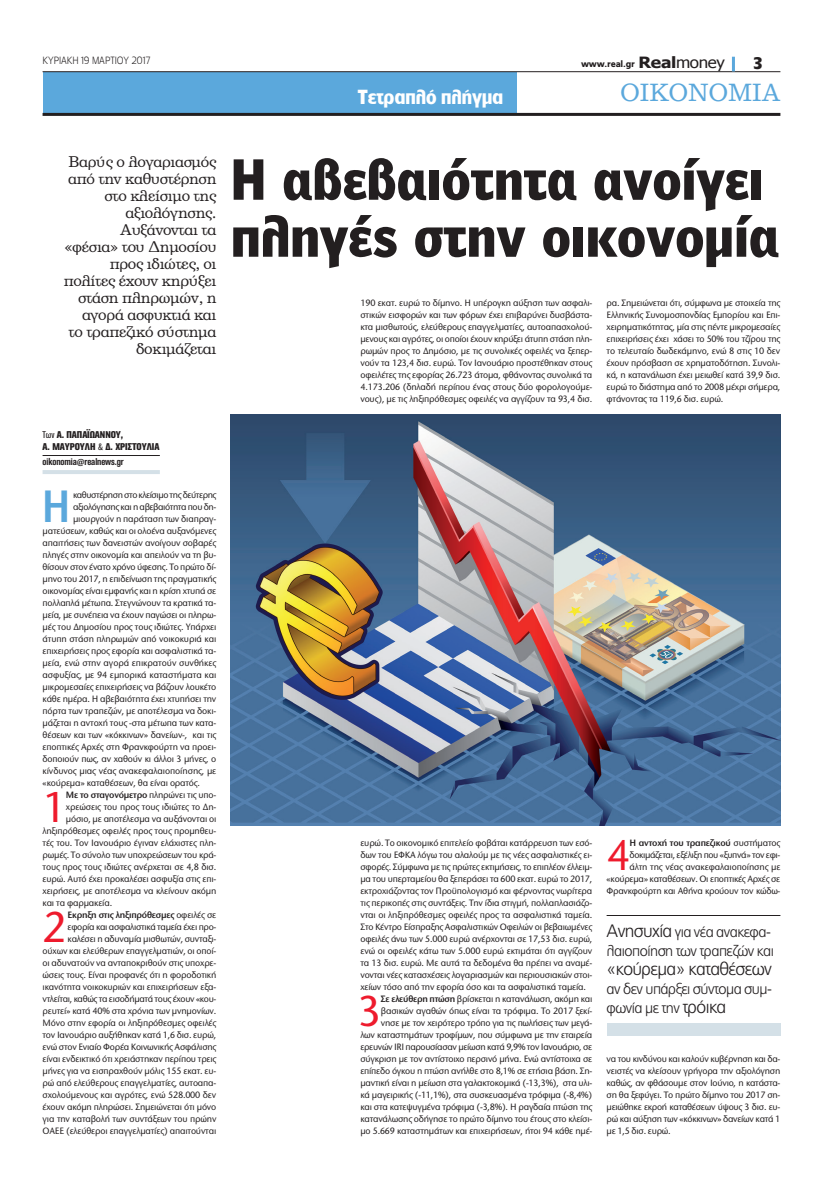
<style>
.page{position:relative;width:823px;height:1191px;background:#fff}
.page>*{position:absolute;margin:0;border:0;box-sizing:border-box;transform-origin:0 0}
.t1{font:900 55px/57px "PF Bell Gothic Text";letter-spacing:-.01em;color:#231f20;scale:.96 1}
.t2{font:500 45px "Stone Sans ITC Hel";color:#ee1b2d;scale:.96 1}
.t3{font:500 42px "PF Lounge";color:#5ba8dc}
.t4{font:24px "PF Clarendon";color:#5ba8dc;scale:.96 1}
.t5{font:700 19px "PF Lounge";color:#fff}
.t6{font:300 18px "PF Catalog";letter-spacing:-.035em;color:#231f20}
.t7{font:700 16px "PF Lounge";color:#231f20}
.t8{font:15px/17px "PF Clarendon";letter-spacing:-.02em;color:#231f20;text-align:right}
.t9{font:300 15px/19px "PF Catalog";letter-spacing:-.035em;color:#231f20}
.t10{font:900 10px/12px "PF Akzidenz Text Cond";letter-spacing:-.01em;color:#231f20}
.t11{font:700 10px "PF Akzidenz Text Cond";letter-spacing:-.01em;color:#231f20}
.t12{font:300 10px "PF Lounge";letter-spacing:-.005em;color:#231f20;scale:.96 1}
.t13{font:500 9.6px/12px "Stone Sans ITC Hel";letter-spacing:-.02em;color:#231f20;text-align:justify;scale:.96 1}
.t14{font:500 9.6px "Stone Sans ITC Hel";letter-spacing:-.05em;color:#231f20;scale:.96 1}
.t15{font:500 9.6px "Stone Sans ITC Hel";letter-spacing:-.045em;color:#231f20;scale:.96 1}
.t16{font:600 9.6px "Stone Sans ITC Hel";letter-spacing:-.02em;color:#231f20;scale:.96 1}
.t17{font:900 9px "PF Catalog";letter-spacing:-.02em;color:#231f20;scale:.96 1}
.s1{font-family:"Tahoma";font-weight:700;font-size:15.5px}
.s2{font-family:"Tahoma";font-weight:400;font-size:15.5px}
.s3{font-weight:400}
.s4{font-weight:500}
.s5{font-weight:600}
.s6{font-size:18px}
</style>
<div class="page">
<div style="left:43px;top:72px;width:473px;height:41px;background:#5ba8dc"></div>
<hr style="left:43px;top:71px;width:737px;height:1px;background:#231f20">
<hr style="left:43px;top:113px;width:737px;height:3px;background:#231f20">
<hr style="left:731px;top:57px;width:3px;height:14px;background:#5ba8dc">
<hr style="left:43px;top:455px;width:117px;height:1px;background:#231f20">
<hr style="left:43px;top:470px;width:117px;height:4px;background:#d4e0e7">
<img style="left:230px;top:414px;width:550px;height:411px">
<div style="left:606px;top:1023px;width:174px;height:12px;background:#d4e0e7"></div>
<hr style="left:606px;top:915px;width:174px;height:1px;background:#231f20">
<p class="t12" style="left:43px;top:55px;width:114px">κυριακη 19 μαρτιου 2017</p>
<p class="t17" style="left:580px;top:59px;width:151px">www.real.gr <span class="s1">Real</span><span class="s2">money</span></p>
<h3 class="t7" style="left:752px;top:54px;width:11px">3</h3>
<h3 class="t5" style="left:357px;top:86px;width:147px">Τετραπλό πλήγμα</h3>
<h3 class="t4" style="left:620px;top:80px;width:168px">OIKONOMIA</h3>
<h3 class="t8" style="left:64px;top:154px;width:154px">ΒΑΡΎΣ Ο ΛΟΓΑΡΙΑΣΜΌΣ<br>ΑΠΌ ΤΗΝ ΚΑΘΥΣΤΈΡΗΣΗ<br>ΣΤΟ ΚΛΕΊΣΙΜΟ ΤΗΣ<br>ΑΞΙΟΛΌΓΗΣΗΣ.<br>ΑΥΞΆΝΟΝΤΑΙ ΤΑ «ΦΈΣΙΑ» ΤΟΥ ΔΗΜΟΣΊΟΥ<br>ΠΡΟΣ ΙΔΙΏΤΕΣ, ΟΙ<br>ΠΟΛΊΤΕΣ ΈΧΟΥΝ ΚΗΡΎΞΕΙ<br>ΣΤΆΣΗ ΠΛΗΡΩΜΏΝ, Η<br>ΑΓΟΡΆ ΑΣΦΥΚΤΙΆ ΚΑΙ<br>ΤΟ ΤΡΑΠΕΖΙΚΌ ΣΎΣΤΗΜΑ<br>ΔΟΚΙΜΆΖΕΤΑΙ</h3>
<p class="t10" style="left:43px;top:428px;width:118px"><span class="s3">Των</span> Α. Παπαϊωάννου,<br>Α. Μαυρούλη <span class="s3">&amp;</span> Δ. Χριστούλια</p>
<p class="t11" style="left:43px;top:456px;width:83px">oikonomia@realnews.gr</p>
<h3 class="t3" style="left:43px;top:483px;width:29px">Η</h3>
<p class="t14" style="left:73px;top:489px;width:151px">καθυστέρηση στο κλείσιμο της δεύτερης</p>
<p class="t15" style="left:73px;top:501px;width:151px">αξιολόγησης και η αβεβαιότητα που δη-</p>
<p class="t13" style="left:73px;top:513px;width:151px">μιουργούν η παράταση των διαπραγ-</p>
<p class="t13" style="left:43px;top:525px;width:182px">ματεύσεων, καθώς και οι ολοένα αυξανόμενες</p>
<p class="t13" style="left:43px;top:537px;width:182px">απαιτήσεις των δανειστών ανοίγουν σοβαρές</p>
<p class="t13" style="left:43px;top:549px;width:182px">πληγές στην οικονομία και απειλούν να τη βυ-</p>
<p class="t13" style="left:43px;top:561px;width:182px">θίσουν στον ένατο χρόνο ύφεσης. Το πρώτο δί-</p>
<p class="t13" style="left:43px;top:573px;width:182px">μηνο του 2017, η επιδείνωση της πραγματικής</p>
<p class="t13" style="left:43px;top:585px;width:182px">οικονομίας είναι εμφανής και η κρίση χτυπά σε</p>
<p class="t13" style="left:43px;top:597px;width:182px">πολλαπλά μέτωπα. Στεγνώνουν τα κρατικά τα-</p>
<p class="t13" style="left:43px;top:609px;width:182px">μεία, με συνέπεια να έχουν παγώσει οι πληρω-</p>
<p class="t13" style="left:43px;top:621px;width:182px">μές του Δημοσίου προς τους ιδιώτες. Υπάρχει</p>
<p class="t13" style="left:43px;top:633px;width:182px">άτυπη στάση πληρωμών από νοικοκυριά και</p>
<p class="t13" style="left:43px;top:645px;width:182px">επιχειρήσεις προς εφορία και ασφαλιστικά τα-</p>
<p class="t13" style="left:43px;top:657px;width:182px">μεία, ενώ στην αγορά επικρατούν συνθήκες</p>
<p class="t13" style="left:43px;top:669px;width:182px">ασφυξίας, με 94 εμπορικά καταστήματα και</p>
<p class="t13" style="left:43px;top:681px;width:182px">μικρομεσαίες επιχειρήσεις να βάζουν λουκέτο</p>
<p class="t13" style="left:43px;top:693px;width:182px">κάθε ημέρα. Η αβεβαιότητα έχει χτυπήσει την</p>
<p class="t13" style="left:43px;top:705px;width:182px">πόρτα των τραπεζών, με αποτέλεσμα να δοκι-</p>
<p class="t13" style="left:43px;top:717px;width:182px">μάζεται η αντοχή τους -στα μέτωπα των κατα-</p>
<p class="t13" style="left:43px;top:729px;width:182px">θέσεων και των «κόκκινων» δανείων-, και τις</p>
<p class="t13" style="left:43px;top:741px;width:182px">εποπτικές Αρχές στη Φρανκφούρτη να προει-</p>
<p class="t13" style="left:43px;top:753px;width:182px">δοποιούν πως, αν χαθούν κι άλλοι 3 μήνες, ο</p>
<p class="t13" style="left:43px;top:765px;width:182px">κίνδυνος μιας νέας ανακεφαλαιοποίησης, με</p>
<p class="t13" style="left:43px;top:777px;width:165px">«κούρεμα» καταθέσεων, θα είναι ορατός.</p>
<h2 class="t2" style="left:43px;top:782px;width:27px">1</h2>
<p class="t16" style="left:66px;top:789px;width:158px">Με το σταγονόμετρο <span class="s4">πληρώνει τις υπο-</span></p>
<p class="t13" style="left:66px;top:801px;width:158px">χρεώσεις του προς τους ιδιώτες το Δη-</p>
<p class="t13" style="left:66px;top:813px;width:158px">μόσιο, με αποτέλεσμα να αυξάνονται οι</p>
<p class="t13" style="left:43px;top:825px;width:182px">ληξιπρόθεσμες οφειλές προς τους προμηθευ-</p>
<p class="t13" style="left:43px;top:837px;width:182px">τές του. Τον Ιανουάριο έγιναν ελάχιστες πλη-</p>
<p class="t13" style="left:43px;top:849px;width:182px">ρωμές. Το σύνολο των υποχρεώσεων του κρά-</p>
<p class="t13" style="left:43px;top:861px;width:182px">τους προς τους ιδιώτες ανέρχεται σε 4,8 δισ.</p>
<p class="t13" style="left:43px;top:873px;width:182px">ευρώ. Αυτό έχει προκαλέσει ασφυξία στις επι-</p>
<p class="t13" style="left:43px;top:885px;width:182px">χειρήσεις, με αποτέλεσμα να κλείνουν ακόμη</p>
<p class="t13" style="left:43px;top:897px;width:74px">και τα φαρμακεία.</p>
<h2 class="t2" style="left:43px;top:902px;width:27px">2</h2>
<p class="t13" style="left:43px;top:909px;width:182px;text-align:right"><span class="s5">Εκρηξη στις ληξιπρόθεσμες</span> οφειλές σε εφορία και ασφαλιστικά ταμεία έχει προ&shy;καλέσει η αδυναμία μισθωτών, συνταξι&shy;ούχων και ελεύθερων επαγγελματιών, οι οποί&shy;οι αδυνατούν να ανταποκριθούν στις υποχρε&shy;ώσεις τους. Είναι προφανές ότι η φοροδοτική ικανότητα νοικοκυριών και επιχειρήσεων εξα&shy;ντλείται, καθώς τα εισοδήματά τους έχουν «κου&shy;ρευτεί» κατά 40% στα χρόνια των μνημονίων.<br>Μόνο στην εφορία οι ληξιπρόθεσμες οφειλές τον Ιανουάριο αυξήθηκαν κατά 1,6 δισ. ευρώ, ενώ στον Ενιαίο Φορέα Κοινωνικής Ασφάλισης είναι ενδεικτικό ότι χρειάστηκαν περίπου τρεις μήνες για να εισπραχθούν μόλις 155 εκατ. ευ&shy;ρώ από ελεύθερους επαγγελματίες, αυτοαπα&shy;σχολούμενους και αγρότες, ενώ 528.000 δεν έχουν ακόμη πληρώσει. Σημειώνεται ότι μόνο για την καταβολή των συντάξεων του πρώην ΟΑΕΕ (ελεύθεροι επαγγελματίες) απαιτούνται</p>
<h1 class="t1" style="left:230px;top:149px;width:572px">H αβεβαιότητα ανοίγει πληγές στην οικονομία</h1>
<p class="t13" style="left:360px;top:297px;width:243px">190 εκατ. ευρώ το δίμηνο. Η υπέρογκη αύξηση των ασφαλι&shy;στικών εισφορών και των φόρων έχει επιβαρύνει δυσβάστα&shy;κτα μισθωτούς, ελεύθερους επαγγελματίες, αυτοαπασχολού&shy;μενους και αγρότες, οι οποίοι έχουν κηρύξει άτυπη στάση πλη&shy;ρωμών προς το Δημόσιο, με τις συνολικές οφειλές να ξεπερ&shy;νούν τα 123,4 δισ. ευρώ. Τον Ιανουάριο προστέθηκαν στους οφειλέτες της εφορίας 26.723 άτομα, φθάνοντας συνολικά τα 4.173.206 (δηλαδή περίπου ένας στους δύο φορολογούμε&shy;νους), με τις ληξιπρόθεσμες οφειλές να αγγίζουν τα 93,4 δισ.</p>
<p class="t13" style="left:606px;top:297px;width:182px">ρα. Σημειώνεται ότι, σύμφωνα με στοιχεία της Ελληνικής Συνομοσπονδίας Εμπορίου και Επι&shy;χειρηματικότητας, μία στις πέντε μικρομεσαίες επιχειρήσεις έχει χάσει το 50% του τζίρου της το τελευταίο δωδεκάμηνο, ενώ 8 στις 10 δεν έχουν πρόσβαση σε χρηματοδότηση. Συνολι&shy;κά, η κατανάλωση έχει μειωθεί κατά 39,9 δισ. ευρώ το διάστημα από το 2008 μέχρι σήμερα, φτάνοντας τα 119,6 δισ. ευρώ.</p>
<p class="t13" style="left:360px;top:837px;width:243px">ευρώ. Το οικονομικό επιτελείο φοβάται κατάρρευση των εσό&shy;δων του ΕΦΚΑ λόγω του αλαλούμ με τις νέες ασφαλιστικές ει&shy;σφορές. Σύμφωνα με τις πρώτες εκτιμήσεις, το επιπλέον έλλειμ&shy;μα του υπερταμείου θα ξεπεράσει τα 600 εκατ. ευρώ το 2017, εκτροχιάζοντας τον Προϋπολογισμό και φέρνοντας νωρίτερα τις περικοπές στις συντάξεις. Την ίδια στιγμή, πολλαπλασιάζο&shy;νται οι ληξιπρόθεσμες οφειλές προς τα ασφαλιστικά ταμεία.<br>Στο Κέντρο Είσπραξης Ασφαλιστικών Οφειλών οι βεβαιωμένες οφειλές άνω των 5.000 ευρώ ανέρχονται σε 17,53 δισ. ευρώ, ενώ οι οφειλές κάτω των 5.000 ευρώ εκτιμάται ότι αγγίζουν τα 13 δισ. ευρώ. Με αυτά τα δεδομένα θα πρέπει να αναμέ&shy;νονται νέες κατασχέσεις λογαριασμών και περιουσιακών στοι&shy;χείων τόσο από την εφορία όσο και τα ασφαλιστικά ταμεία.</p>
<h2 class="t2" style="left:357px;top:986px;width:27px">3</h2>
<p class="t13" style="left:360px;top:993px;width:243px;text-align:right"><span class="s5">Σε ελεύθερη πτώση</span> βρίσκεται η κατανάλωση, ακόμη και βασικών αγαθών όπως είναι τα τρόφιμα. Το 2017 ξεκί&shy;νησε με τον χειρότερο τρόπο για τις πωλήσεις των μεγά-<br>λων καταστημάτων τροφίμων, που σύμφωνα με την εταιρεία ερευνών IRI παρουσίασαν μείωση κατά 9,9% τον Ιανουάριο, σε σύγκριση με τον αντίστοιχο περσινό μήνα. Ενώ αντίστοιχα σε επίπεδο όγκου η πτώση ανήλθε στο 8,1% σε ετήσια βάση. Ση&shy;μαντική είναι η μείωση στα γαλακτοκομικά (-13,3%), στα υλι&shy;κά μαγειρικής (-11,1%), στα συσκευασμένα τρόφιμα (-8,4%) και στα κατεψυγμένα τρόφιμα (-3,8%). Η ραγδαία πτώση της κατανάλωσης οδήγησε το πρώτο δίμηνο του έτους στο κλείσι&shy;μο 5.669 καταστημάτων και επιχειρήσεων, ήτοι 94 κάθε ημέ-</p>
<p class="t13" style="left:606px;top:837px;width:182px;text-align:right"><span class="s5">Η αντοχή του τραπεζικού</span> συστήματος δοκιμάζεται, εξέλιξη που «ξυπνά» τον εφι-<br>άλτη της νέας ανακεφαλαιοποίησης με «κούρεμα» καταθέσεων. Οι εποπτικές Αρχές σε Φρανκφούρτη και Αθήνα κρούουν τον κώδω-</p>
<h2 class="t2" style="left:606px;top:830px;width:27px">4</h2>
<h3 class="t9" style="left:606px;top:922px;width:169px"><span class="s6">Ανησυχία</span> για νέα ανακεφα&shy;λαιοποίηση των τραπεζών και</h3>
<h3 class="t6" style="left:606px;top:958px;width:167px">«κούρεμα» καταθέσεων</h3>
<h3 class="t9" style="left:606px;top:979px;width:167px">αν δεν υπάρξει σύντομα συμ&shy;φωνία με την <span class="s6">τρόικα</span></h3>
<p class="t13" style="left:606px;top:1053px;width:182px">να του κινδύνου και καλούν κυβέρνηση και δα&shy;νειστές να κλείσουν γρήγορα την αξιολόγηση καθώς, αν φθάσουμε στον Ιούνιο, η κατάστα&shy;ση θα ξεφύγει. Το πρώτο δίμηνο του 2017 ση&shy;μειώθηκε εκροή καταθέσεων ύψους 3 δισ. ευ&shy;ρώ και αύξηση των «κόκκινων» δανείων κατά 1 με 1,5 δισ. ευρώ.</p>
</div>
